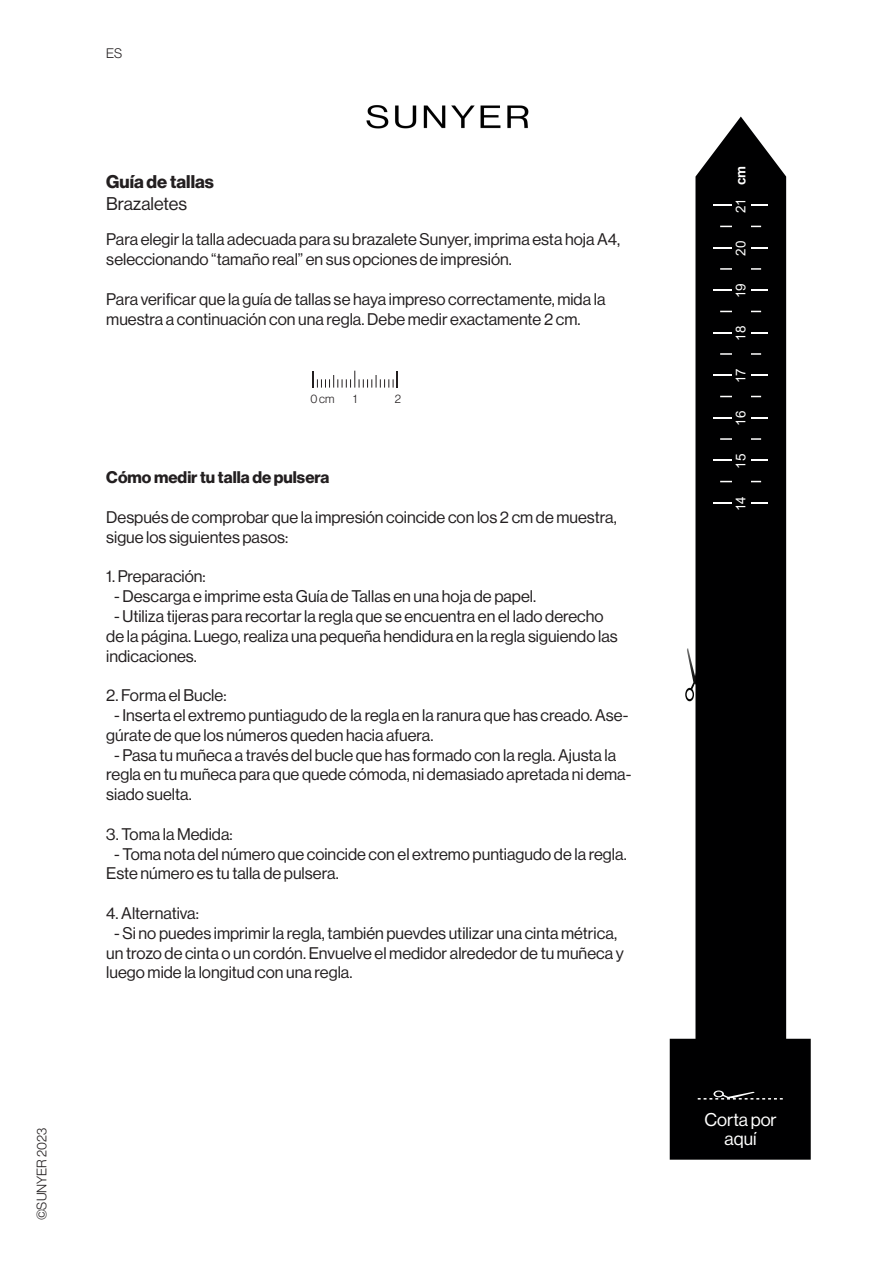
<style>
.page{position:relative;width:893px;height:1263px;background:#fff}
.page>*{position:absolute;margin:0;border:0;box-sizing:border-box;transform-origin:0 0}
.t1{font:700 18px "Neue Haas Display";color:#231f20}
.t2{font:18px/19.5px "Neue Haas Display";color:#fff;text-align:center}
.t3{font:18px "Neue Haas Display";color:#231f20}
.t4{font:16.5px/19.8px "Neue Haas Display";color:#231f20}
.t5{font:700 16.5px "Neue Haas Display";color:#231f20}
.t6{font:13.5px "Arial";color:#fff}
.t7{font:300 13.5px "Neue Haas Display";color:#231f20}
.t8{font:300 12px "Neue Haas Display";color:#231f20}
.s1{font-weight:700}
</style>
<div class="page">
<img style="left:366px;top:105px;width:163px;height:24px">
<svg style="left:313px;top:371px;width:85px;height:17px"></svg>
<svg style="left:670px;top:117px;width:141px;height:1043px;fill:#000001"></svg>
<hr style="left:720px;top:226px;width:41px;height:1px;background:#fff">
<hr style="left:720px;top:268px;width:41px;height:2px;background:#fff">
<hr style="left:720px;top:311px;width:41px;height:1px;background:#fff">
<hr style="left:720px;top:353px;width:41px;height:2px;background:#fff">
<hr style="left:720px;top:396px;width:41px;height:1px;background:#fff">
<hr style="left:720px;top:438px;width:41px;height:2px;background:#fff">
<hr style="left:720px;top:481px;width:41px;height:1px;background:#fff">
<hr style="left:713px;top:502px;width:55px;height:2px;background:#fff">
<hr style="left:713px;top:459px;width:55px;height:2px;background:#fff">
<hr style="left:713px;top:417px;width:55px;height:1px;background:#fff">
<hr style="left:713px;top:374px;width:55px;height:2px;background:#fff">
<hr style="left:713px;top:332px;width:55px;height:1px;background:#fff">
<hr style="left:713px;top:289px;width:55px;height:2px;background:#fff">
<hr style="left:713px;top:247px;width:55px;height:1px;background:#fff">
<hr style="left:713px;top:204px;width:55px;height:2px;background:#fff">
<div style="left:732px;top:195px;width:18px;height:418px;background:#000001"></div>
<svg style="left:698px;top:1090px;width:85px;height:9px"></svg>
<p class="t7" style="left:34px;top:1220px;width:94px;rotate:-90deg">©SUNYER 2023</p>
<p class="t7" style="left:106px;top:45px;width:18px">ES</p>
<p class="t1" style="left:106px;top:171px;width:109px">Guía de tallas</p>
<p class="t3" style="left:106px;top:193px;width:82px">Brazaletes</p>
<p class="t4" style="left:106px;top:230px;width:515px">Para elegir la talla adecuada para su brazalete Sunyer, imprima esta hoja A4, seleccionando “tamaño real” en sus opciones de impresión.</p>
<p class="t4" style="left:106px;top:289px;width:501px">Para verificar que la guía de tallas se haya impreso correctamente, mida la muestra a continuación con una regla. Debe medir exactamente 2 cm.</p>
<p class="t8" style="left:310px;top:392px;width:26px">0 cm</p>
<p class="t8" style="left:353px;top:392px;width:5px">1</p>
<p class="t8" style="left:395px;top:392px;width:8px">2</p>
<p class="t5" style="left:106px;top:468px;width:225px">Cómo medir tu talla de pulsera</p>
<p class="t4" style="left:106px;top:507px;width:512px">Después de comprobar que la impresión coincide con los 2 cm de muestra, sigue los siguientes pasos:</p>
<p class="t4" style="left:106px;top:567px;width:101px">1. Preparación:</p>
<p class="t4" style="left:114px;top:587px;width:423px">- Descarga e imprime esta Guía de Tallas en una hoja de papel.</p>
<p class="t4" style="left:106px;top:606px;width:513px;text-indent:8px">- Utiliza tijeras para recortar la regla que se encuentra en el lado derecho de la página. Luego, realiza una pequeña hendidura en la regla siguiendo las indicaciones.</p>
<p class="t4" style="left:106px;top:686px;width:122px">2. Forma el Bucle:</p>
<p class="t4" style="left:106px;top:705px;width:524px;text-indent:8px">- Inserta el extremo puntiagudo de la regla en la ranura que has creado. Ase&shy;gúrate de que los números queden hacia afuera.</p>
<p class="t4" style="left:106px;top:745px;width:526px;text-indent:8px">- Pasa tu muñeca a través del bucle que has formado con la regla. Ajusta la regla en tu muñeca para que quede cómoda, ni demasiado apretada ni dema&shy;siado suelta.</p>
<p class="t4" style="left:106px;top:824px;width:128px">3. Toma la Medida:</p>
<p class="t4" style="left:106px;top:844px;width:522px;text-indent:8px">- Toma nota del número que coincide con el extremo puntiagudo de la regla.<br>Este número es tu talla de pulsera.</p>
<p class="t4" style="left:106px;top:903px;width:94px">4. Alternativa:</p>
<p class="t4" style="left:106px;top:923px;width:519px;text-indent:8px">- Si no puedes imprimir la regla, también puevdes utilizar una cinta métrica, un trozo de cinta o un cordón. Envuelve el medidor alrededor de tu muñeca y luego mide la longitud con una regla.</p>
<p class="t6" style="left:731px;top:213px;width:49px;rotate:-90deg">21 <span class="s1">cm</span></p>
<p class="t6" style="left:731px;top:256px;width:17px;rotate:-90deg">20</p>
<p class="t6" style="left:731px;top:298px;width:17px;rotate:-90deg">19</p>
<p class="t6" style="left:731px;top:341px;width:17px;rotate:-90deg">18</p>
<p class="t6" style="left:731px;top:383px;width:17px;rotate:-90deg">17</p>
<p class="t6" style="left:731px;top:426px;width:17px;rotate:-90deg">16</p>
<p class="t6" style="left:731px;top:468px;width:17px;rotate:-90deg">15</p>
<p class="t6" style="left:731px;top:511px;width:17px;rotate:-90deg">14</p>
<p class="t2" style="left:704px;top:1110px;width:74px">Corta por aquí</p>
</div>
